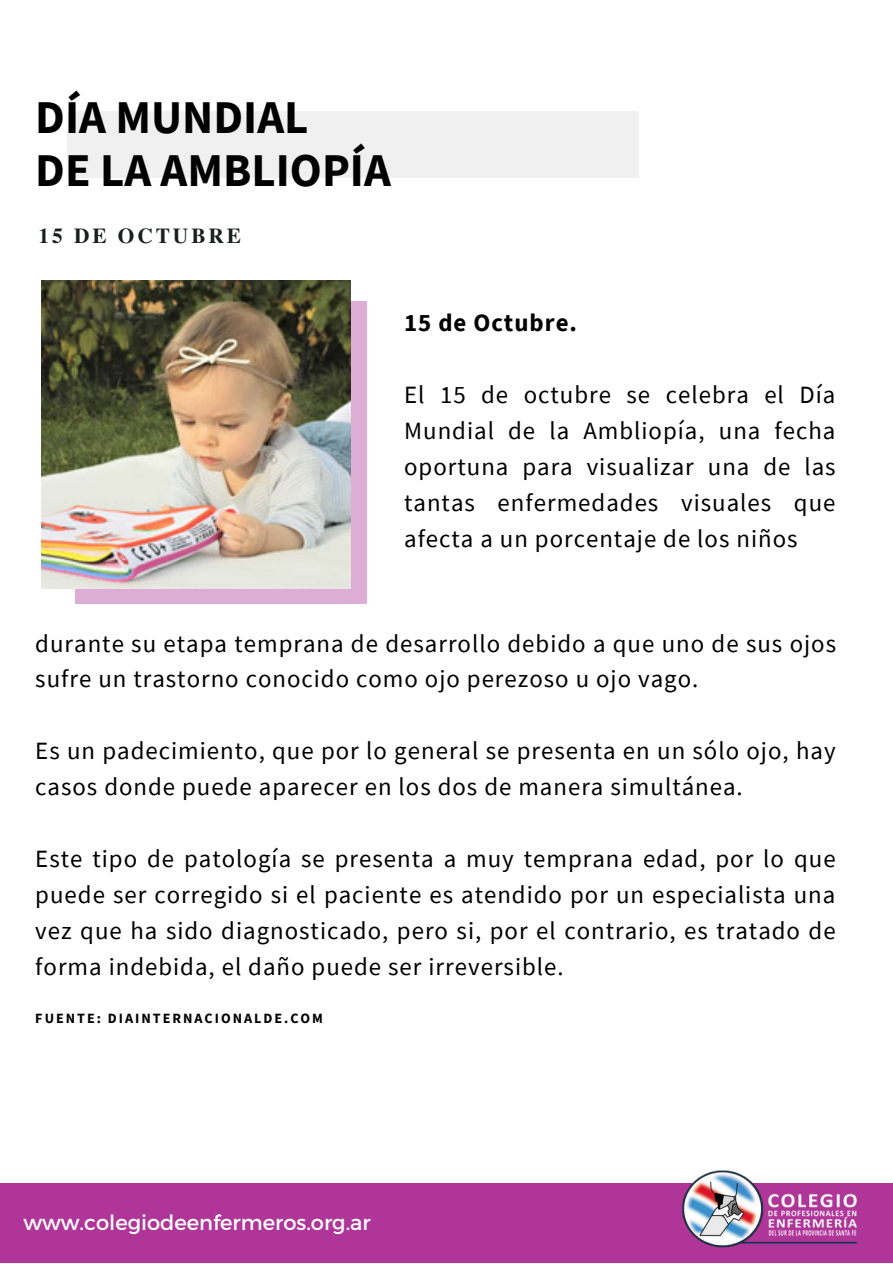
<style>
.page{position:relative;width:893px;height:1264px;background:#fff}
.page>*{position:absolute;margin:0;border:0;box-sizing:border-box;transform-origin:0 0}
.t1{font:700 46.8px/52.8px "Source Sans Pro";color:#000}
.t2{font:24.9px/36px "Source Sans Pro";letter-spacing:.04em;color:#000;text-align:justify}
.t3{font:700 24.9px "Source Sans Pro";letter-spacing:.04em;color:#000}
.t4{font:700 21.3px "Te X Gyre Termes";letter-spacing:.14em;color:#1a1f1e}
.t5{font:21px "Montserrat";color:#fff}
.t6{font:700 14.1px "Source Sans Pro";letter-spacing:.14em;color:#000}
</style>
<div class="page">
<div style="left:0;top:1183px;width:892px;height:79px;background:#af3598"></div>
<img style="left:682px;top:1170px;width:175px;height:78px">
<div style="left:68px;top:111px;width:571px;height:66px;background:#f1f0f0"></div>
<div style="left:76px;top:301px;width:291px;height:303px;background:#deadd5"></div>
<img style="left:42px;top:280px;width:308px;height:308px">
<h1 class="t1" style="left:35px;top:90px;width:357px">DÍA MUNDIAL<br>DE LA AMBLIOPÍA</h1>
<p class="t4" style="left:38px;top:219px;width:204px">15 DE OCTUBRE</p>
<p class="t3" style="left:404px;top:306px;width:174px">15 de Octubre.</p>
<p class="t2" style="left:404px;top:376px;width:433px">El 15 de octubre se celebra el Día Mundial de la Ambliopía, una fecha oportuna para visualizar una de las tantas enfermedades visuales que afecta a un porcentaje de los niños</p>
<p class="t2" style="left:35px;top:624px;width:802px">durante su etapa temprana de desarrollo debido a que uno de sus ojos sufre un trastorno conocido como ojo perezoso u ojo vago.</p>
<p class="t2" style="left:35px;top:732px;width:801px">Es un padecimiento, que por lo general se presenta en un sólo ojo, hay casos donde puede aparecer en los dos de manera simultánea.</p>
<p class="t2" style="left:35px;top:840px;width:801px">Este tipo de patología se presenta a muy temprana edad, por lo que puede ser corregido si el paciente es atendido por un especialista una vez que ha sido diagnosticado, pero si, por el contrario, es tratado de forma indebida, el daño puede ser irreversible.</p>
<p class="t6" style="left:35px;top:1009px;width:289px">FUENTE: DIAINTERNACIONALDE.COM</p>
<p class="t5" style="left:23px;top:1208px;width:349px">www.colegiodeenfermeros.org.ar</p>
</div>
